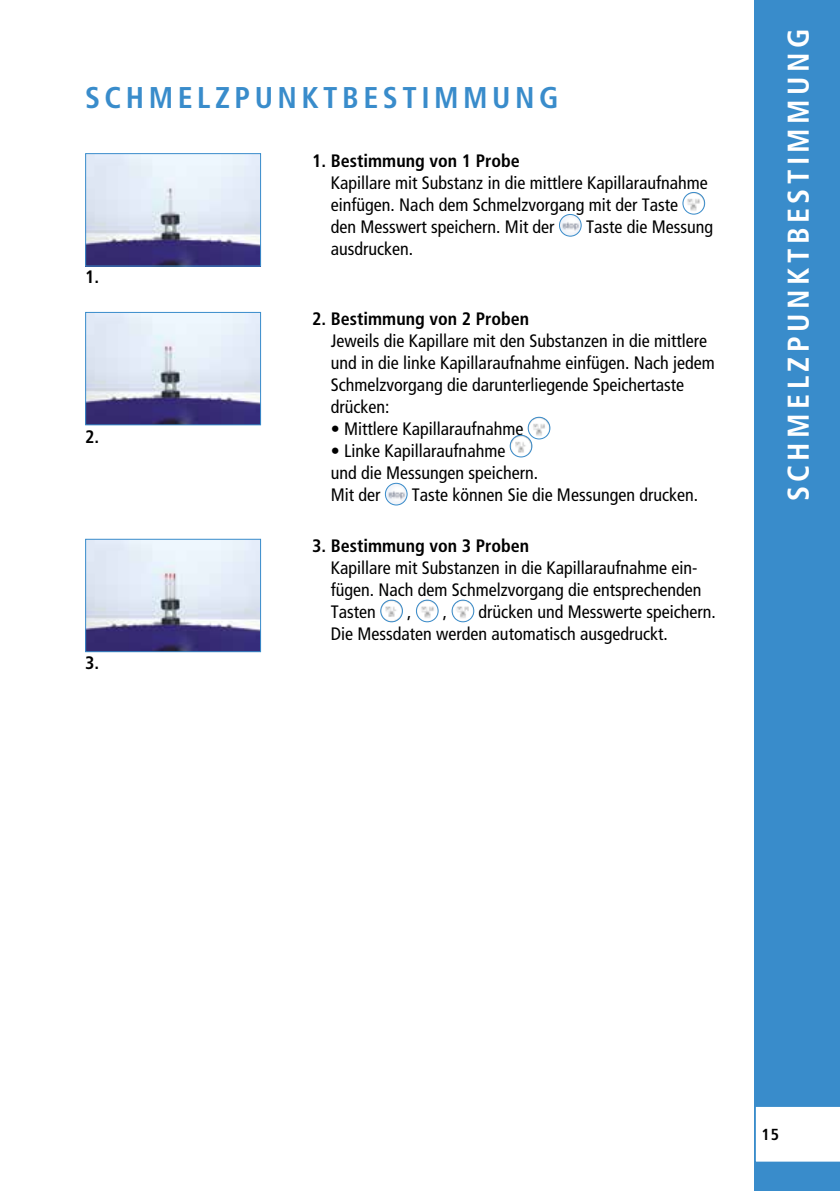
<style>
.page{position:relative;width:840px;height:1191px;background:#fff}
.page>*{position:absolute;margin:0;border:0;box-sizing:border-box;transform-origin:0 0}
.t1{font:700 condensed 30px "Frutiger LT Std";letter-spacing:.15em;color:#fff}
.t2{font:700 condensed 30px "Frutiger LT Std";letter-spacing:.15em;color:#398ccb}
.t3{font:condensed 18px/22px "Frutiger LT Std";color:#000}
.t4{font:700 condensed 18px "Frutiger LT Std";color:#000}
.t5{font:700 condensed 16px "Frutiger LT Std";color:#000}
</style>
<div class="page">
<div style="left:754px;top:0;width:85px;height:1191px;background:#398ccb"></div>
<div style="left:755px;top:1106px;width:84px;height:56px;background:#fff"></div>
<img style="left:87px;top:541px;width:172px;height:109px">
<div style="left:85px;top:539px;width:176px;height:113px;border:1px solid #398ccb"></div>
<img style="left:87px;top:155px;width:172px;height:109px">
<div style="left:85px;top:153px;width:176px;height:113px;border:1px solid #398ccb"></div>
<img style="left:87px;top:314px;width:172px;height:109px">
<div style="left:85px;top:312px;width:176px;height:113px;border:1px solid #398ccb"></div>
<img style="left:380px;top:600px;width:22px;height:22px;border-radius:11px">
<div style="left:380px;top:599px;width:23px;height:23px;border:1px solid #398ccb;border-radius:50%"></div>
<img style="left:416px;top:600px;width:22px;height:22px;border-radius:11px">
<div style="left:415px;top:599px;width:23px;height:23px;border:1px solid #398ccb;border-radius:50%"></div>
<img style="left:452px;top:600px;width:21px;height:22px;border-radius:11px">
<div style="left:451px;top:599px;width:23px;height:23px;border:1px solid #398ccb;border-radius:50%"></div>
<img style="left:682px;top:192px;width:22px;height:22px;border-radius:11px">
<div style="left:682px;top:192px;width:22px;height:23px;border:1px solid #398ccb;border-radius:50%"></div>
<img style="left:559px;top:214px;width:22px;height:22px;border-radius:11px">
<div style="left:558px;top:214px;width:23px;height:23px;border:1px solid #398ccb;border-radius:50%"></div>
<img style="left:528px;top:417px;width:21px;height:22px;border-radius:11px">
<div style="left:527px;top:417px;width:23px;height:22px;border:1px solid #398ccb;border-radius:50%"></div>
<img style="left:510px;top:435px;width:21px;height:22px;border-radius:11px">
<div style="left:509px;top:435px;width:23px;height:22px;border:1px solid #398ccb;border-radius:50%"></div>
<img style="left:385px;top:483px;width:22px;height:22px;border-radius:11px">
<div style="left:384px;top:483px;width:23px;height:22px;border:1px solid #398ccb;border-radius:50%"></div>
<h1 class="t2" style="left:85px;top:79px;width:474px">SCHMELZPUNKTBESTIMMUNG</h1>
<p class="t4" style="left:312px;top:150px;width:209px">1. Bestimmung von 1 Probe</p>
<p class="t3" style="left:331px;top:171px;width:378px">Kapillare mit Substanz in die mittlere Kapillaraufnahme einfügen. Nach dem Schmelzvorgang mit der Taste den Messwert speichern. Mit der</p>
<p class="t3" style="left:585px;top:215px;width:128px">Taste die Messung</p>
<p class="t4" style="left:85px;top:266px;width:16px">1.</p>
<p class="t4" style="left:85px;top:426px;width:16px">2.</p>
<p class="t4" style="left:85px;top:652px;width:16px">3.</p>
<p class="t3" style="left:331px;top:237px;width:84px">ausdrucken.</p>
<p class="t4" style="left:312px;top:308px;width:218px">2. Bestimmung von 2 Proben</p>
<p class="t3" style="left:331px;top:330px;width:385px">Jeweils die Kapillare mit den Substanzen in die mittlere und in die linke Kapillaraufnahme einfügen. Nach jedem Schmelzvorgang die darunterliegende Speichertaste drücken:</p>
<p class="t3" style="left:331px;top:418px;width:194px">• Mittlere Kapillaraufnahme</p>
<p class="t3" style="left:331px;top:440px;width:208px">• Linke Kapillaraufnahme<br>und die Messungen speichern.<br>Mit der</p>
<p class="t3" style="left:411px;top:484px;width:287px">Taste können Sie die Messungen drucken.</p>
<p class="t4" style="left:312px;top:535px;width:218px">3. Bestimmung von 3 Proben</p>
<p class="t3" style="left:331px;top:557px;width:372px">Kapillare mit Substanzen in die Kapillaraufnahme ein&shy;fügen. Nach dem Schmelzvorgang die entsprechenden<br>Tasten</p>
<p class="t3" style="left:407px;top:601px;width:6px">,</p>
<p class="t3" style="left:442px;top:601px;width:6px">,</p>
<p class="t3" style="left:331px;top:601px;width:386px;text-indent:148px">drücken und Messwerte speichern.<br>Die Messdaten werden automatisch ausgedruckt.</p>
<h1 class="t1" style="left:780px;top:501px;width:474px;rotate:-90deg">SCHMELZPUNKTBESTIMMUNG</h1>
<p class="t5" style="left:761px;top:1125px;width:19px">15</p>
</div>
